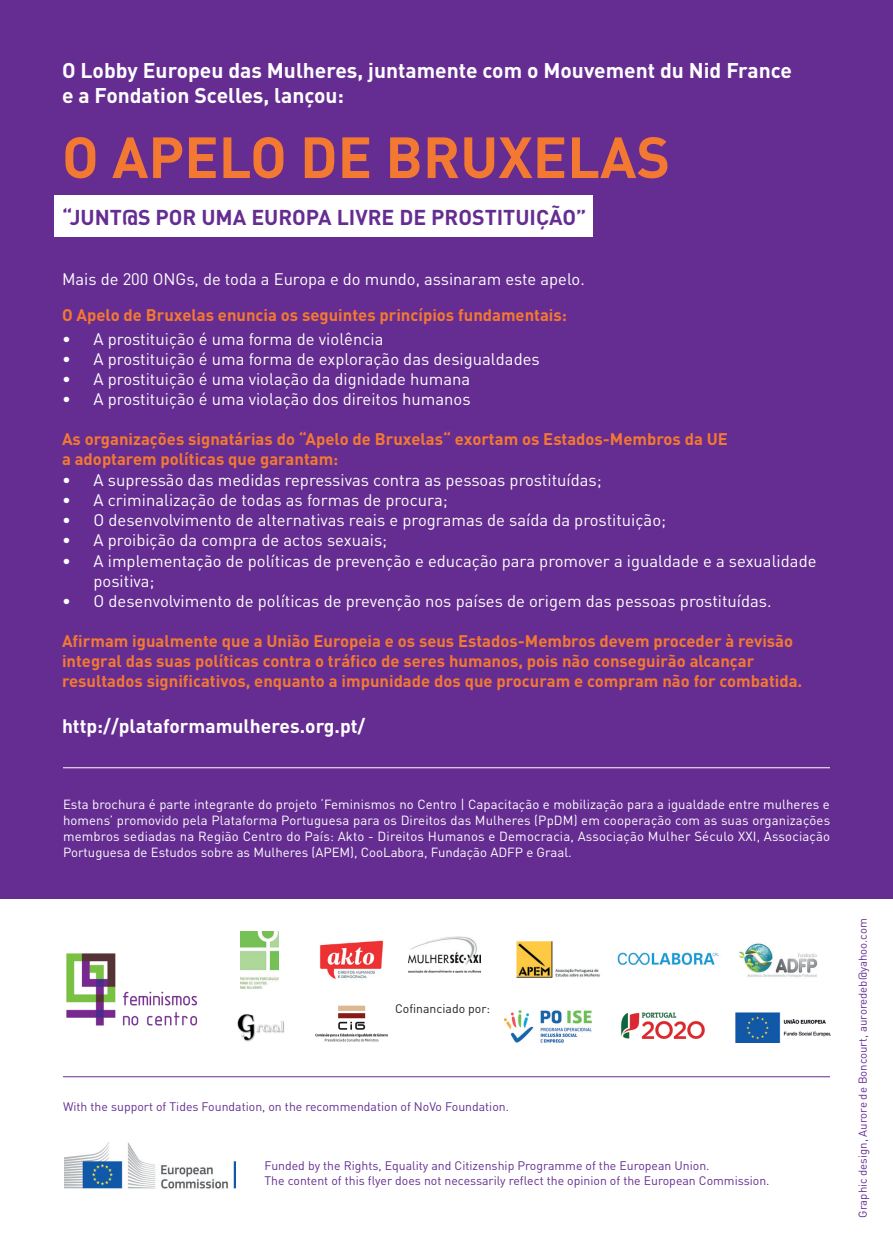
<style>
.page{position:relative;width:893px;height:1251px;background:#fff}
.page>*{position:absolute;margin:0;border:0;box-sizing:border-box;transform-origin:0 0}
.t1{font:700 57.05px "DIN";color:#f37932}
.t2{font:700 21.18px "DIN";color:#652d91}
.t3{font:700 21px/25.2px "DIN";color:#fff}
.t4{font:700 19.25px "DIN";color:#fff}
.t5{font:16.62px/20.1px "DIN";color:#fff}
.t6{font:700 16.62px/19.9px "DIN";color:#f37932}
.t7{font:13.12px/15.8px "DIN";color:#fff;text-align:justify}
.t8{font:12.25px/14.7px "DIN";color:#652d91}
.t9{font:12.25px "DIN";color:#231f20}
.t10{font:11.38px "DIN";color:#652d91}
</style>
<div class="page">
<div style="left:0;top:0;width:893px;height:1250px;background:#652d91"></div>
<div style="left:0;top:899px;width:893px;height:351px;background:#fff"></div>
<div style="left:55px;top:195px;width:538px;height:42px;background:#fff"></div>
<hr style="left:63px;top:767px;width:767px;height:1px;background:#fff">
<hr style="left:63px;top:1076px;width:767px;height:1px;background:#652d91">
<img style="left:504px;top:1010px;width:88px;height:31px">
<img style="left:735px;top:1012px;width:95px;height:29px">
<img style="left:621px;top:1012px;width:84px;height:25px">
<img style="left:241px;top:931px;width:38px;height:57px">
<img style="left:409px;top:936px;width:71px;height:36px">
<img style="left:739px;top:943px;width:79px;height:34px">
<img style="left:617px;top:952px;width:103px;height:13px">
<img style="left:315px;top:1005px;width:73px;height:37px">
<img style="left:66px;top:953px;width:132px;height:73px">
<img style="left:320px;top:940px;width:63px;height:39px">
<img style="left:516px;top:941px;width:84px;height:37px">
<img style="left:237px;top:1014px;width:47px;height:28px">
<img style="left:64px;top:1142px;width:171px;height:46px">
<p class="t3" style="left:62px;top:57px;width:732px">O Lobby Europeu das Mulheres, juntamente com o Mouvement du Nid France e a Fondation Scelles, lançou:</p>
<h1 class="t1" style="left:62px;top:120px;width:610px">O APELO DE BRUXELAS</h1>
<p class="t2" style="left:62px;top:203px;width:526px">“JUNT@S POR UMA EUROPA LIVRE DE PROSTITUIÇÃO”</p>
<p class="t5" style="left:62px;top:268px;width:524px">Mais de 200 ONGs, de toda a Europa e do mundo, assinaram este apelo.</p>
<p class="t6" style="left:62px;top:304px;width:506px">O Apelo de Bruxelas enuncia os seguintes princípios fundamentais:</p>
<p class="t5" style="left:62px;top:328px;width:323px">• A prostituição é uma forma de violência</p>
<p class="t5" style="left:62px;top:349px;width:479px">• A prostituição é uma forma de exploração das desigualdades</p>
<p class="t5" style="left:62px;top:369px;width:410px">• A prostituição é uma violação da dignidade humana</p>
<p class="t5" style="left:62px;top:389px;width:410px">• A prostituição é uma violação dos direitos humanos</p>
<p class="t6" style="left:62px;top:428px;width:667px">As organizações signatárias do “Apelo de Bruxelas“ exortam os Estados-Membros da UE a adoptarem políticas que garantam:</p>
<p class="t5" style="left:62px;top:469px;width:541px">• A supressão das medidas repressivas contra as pessoas prostituídas;</p>
<p class="t5" style="left:62px;top:489px;width:387px">• A criminalização de todas as formas de procura;</p>
<p class="t5" style="left:62px;top:510px;width:606px">• O desenvolvimento de alternativas reais e programas de saída da prostituição;</p>
<p class="t5" style="left:62px;top:530px;width:327px">• A proibição da compra de actos sexuais;</p>
<p class="t5" style="left:94px;top:550px;width:724px;text-indent:-32px">• A implementação de políticas de prevenção e educação para promover a igualdade e a sexualidade positiva;</p>
<p class="t5" style="left:62px;top:590px;width:711px">• O desenvolvimento de políticas de prevenção nos países de origem das pessoas prostituídas.</p>
<p class="t6" style="left:62px;top:630px;width:742px">Afirmam igualmente que a União Europeia e os seus Estados-Membros devem proceder à revisão integral das suas políticas contra o tráfico de seres humanos, pois não conseguirão alcançar resultados significativos, enquanto a impunidade dos que procuram e compram não for combatida.</p>
<p class="t4" style="left:62px;top:713px;width:305px">http://plataformamulheres.org.pt/</p>
<p class="t7" style="left:63px;top:796px;width:769px">Esta brochura é parte integrante do projeto ‘Feminismos no Centro | Capacitação e mobilização para a igualdade entre mulheres e homens’ promovido pela Plataforma Portuguesa para os Direitos das Mulheres (PpDM) em cooperação com as suas organizações membros sediadas na Região Centro do País: Akto - Direitos Humanos e Democracia, Associação Mulher Século XXI, Associação Portuguesa de Estudos sobre as Mulheres (APEM), CooLabora, Fundação ADFP e Graal.</p>
<p class="t9" style="left:395px;top:1000px;width:97px">Cofinanciado por:</p>
<p class="t8" style="left:63px;top:1099px;width:448px">With the support of Tides Foundation, on the recommendation of NoVo Foundation.</p>
<p class="t8" style="left:265px;top:1157px;width:506px">Funded by the Rights, Equality and Citizenship Programme of the European Union.<br>The content of this flyer does not necessarily reflect the opinion of the European Commission.</p>
<p class="t10" style="left:855px;top:1217px;width:301px;rotate:-90deg">Graphic design, Aurore de Boncourt, auroredeb@yahoo.com</p>
</div>
